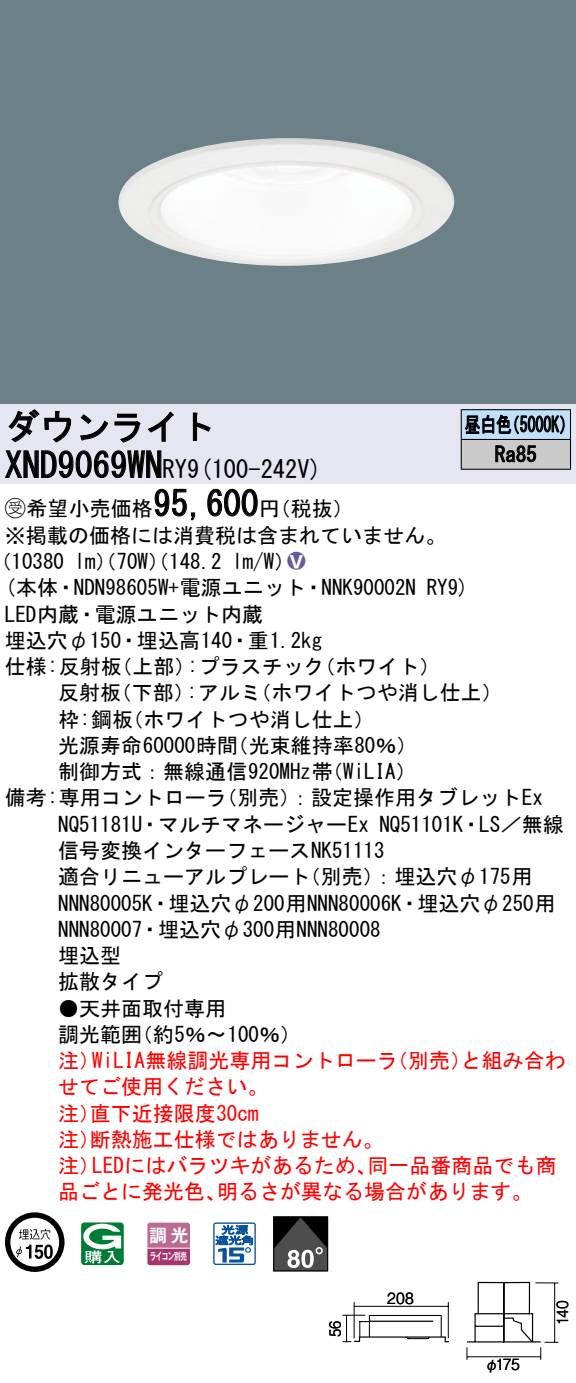
<style>
.page{position:relative;width:576px;height:1383px;background:#fff}
.page>*{position:absolute;margin:0;border:0;box-sizing:border-box;transform-origin:0 0}
.t1{font:35px "MS Gothic";color:#000}
.t2{font:24.5px "MS Gothic";color:#000}
.t3{font:21px/26.2px "MS Gothic";color:#000}
.t4{font:21px/26.2px "MS Gothic";color:#f00}
.t5{font:21px/29.8px "MS Gothic";color:#000;scale:.75 1}
.t6{font:21px "Ford Classification 1";color:#635aa0}
.t7{font:17.5px "Gothic MB101 Pro De Bold 90 pv RKSJ H";color:#fff}
.t8{font:15.4px "Gothic BBB Pro Medium 90 pv RKSJ H";letter-spacing:.015em;color:#000;scale:.9 1}
.t9{font:15.4px "Gothic BBB Pro Medium 90 pv RKSJ H";letter-spacing:.015em;color:#000;scale:.85 1}
.t10{font:10.15px "Gothic MB101 Pro De Bold 90 pv RKSJ H";letter-spacing:-.05em;color:#fff;scale:.65 1}
.s1{font-size:24.5px}
.s2{font-family:"Ford Classification 1"}
.s3{color:#fff}
</style>
<div class="page">
<div style="left:0;top:0;width:575px;height:404px;background:#6c8087"></div>
<img style="left:118px;top:138px;width:336px;height:128px">
<div style="left:0;top:404px;width:575px;height:79px;background:#e6e5f2"></div>
<svg style="left:8px;top:409px;width:64px;height:34px"></svg>
<svg style="left:80px;top:413px;width:60px;height:30px"></svg>
<svg style="left:147px;top:411px;width:26px;height:31px"></svg>
<svg style="left:192px;top:412px;width:19px;height:29px"></svg>
<svg style="left:5px;top:450px;width:157px;height:28px"></svg>
<svg style="left:154px;top:488px;width:42px;height:32px"></svg>
<svg style="left:207px;top:488px;width:51px;height:29px"></svg>
<svg style="left:5px;top:1212px;width:59px;height:59px"></svg>
<svg style="left:44px;top:1244px;width:9px;height:14px"></svg>
<svg style="left:81px;top:1222px;width:43px;height:42px"></svg>
<svg style="left:147px;top:1222px;width:43px;height:42px;background:#b75d87"></svg>
<hr style="left:147px;top:1247px;width:43px;height:1px;background:#fff">
<svg style="left:213px;top:1222px;width:43px;height:42px"></svg>
<svg style="left:273px;top:1216px;width:54px;height:54px;background:#474747"></svg>
<div style="left:461px;top:409px;width:109px;height:30px;background:#c1e1fa"></div>
<div style="left:461px;top:439px;width:109px;height:30px;background:#cacaca"></div>
<hr style="left:460px;top:409px;width:110px;height:1px;background:#000">
<hr style="left:569px;top:410px;width:2px;height:29px;background:#000">
<hr style="left:460px;top:439px;width:110px;height:1px;background:#000">
<hr style="left:569px;top:440px;width:2px;height:28px;background:#000">
<hr style="left:460px;top:468px;width:110px;height:2px;background:#000">
<svg style="left:460px;top:410px;width:104px;height:58px"></svg>
<svg style="left:466px;top:1281px;width:92px;height:78px"></svg>
<hr style="left:535px;top:1281px;width:23px;height:2px;background:#000">
<hr style="left:554px;top:1282px;width:1px;height:60px;background:#000">
<svg style="left:342px;top:1314px;width:107px;height:28px"></svg>
<div style="left:369px;top:1314px;width:72px;height:23px;border:1px solid #000"></div>
<hr style="left:353px;top:1301px;width:1px;height:36px;background:#000">
<hr style="left:447px;top:1301px;width:1px;height:36px;background:#000">
<hr style="left:354px;top:1305px;width:94px;height:1px;background:#000">
<h1 class="t1" style="left:5px;top:409px;width:212px">ダウンライト</h1>
<p class="t2" style="left:187px;top:456px;width:136px">(9 100-242 (V</p>
<h1 class="t1" style="left:5px;top:447px;width:184px">XND9069WN<span class="s1">RY</span></h1>
<h1 class="t1" style="left:153px;top:486px;width:106px">95,600</h1>
<p class="t3" style="left:5px;top:495px;width:442px"><span class="s2">B</span>希望小売価格<br>※掲載の価格には消費税は含まれていません。</p>
<p class="t6" style="left:287px;top:550px;width:19px">2<span class="s3">8</span></p>
<p class="t3" style="left:259px;top:495px;width:96px">（円税抜(</p>
<p class="t3" style="left:232px;top:548px;width:64px">l m (W/</p>
<p class="t3" style="left:-9px;top:548px;width:75px">（10380</p>
<p class="t3" style="left:75px;top:548px;width:149px">lm）（70 ）（W 148.2</p>
<p class="t5" style="left:494px;top:409px;width:57px;text-indent:-30px">昼白色<br>Ra85</p>
<p class="t5" style="left:504px;top:409px;width:96px">（5000 (K</p>
<p class="t3" style="left:5px;top:574px;width:412px">(本体・NDN98605 +W 電源ユニット・NNK90002N</p>
<p class="t3" style="left:5px;top:600px;width:259px">LED内蔵・電源ユニット内蔵</p>
<p class="t3" style="left:5px;top:627px;width:318px">埋込穴φ150・埋込高140・重1.2kg</p>
<p class="t3" style="left:314px;top:653px;width:127px">（ホワイト(</p>
<p class="t3" style="left:426px;top:574px;width:44px">RY (9</p>
<p class="t3" style="left:187px;top:653px;width:139px">:プラスチック</p>
<p class="t3" style="left:5px;top:653px;width:118px">仕様:反射板</p>
<p class="t3" style="left:111px;top:653px;width:85px">（上部）</p>
<p class="t3" style="left:58px;top:679px;width:64px">反射板</p>
<p class="t3" style="left:111px;top:679px;width:85px">（下部）</p>
<p class="t3" style="left:187px;top:679px;width:76px">:アルミ</p>
<p class="t3" style="left:250px;top:679px;width:253px">（ホワイトつや消し仕上(</p>
<p class="t3" style="left:58px;top:705px;width:76px">枠:鋼板</p>
<p class="t3" style="left:122px;top:705px;width:253px">（ホワイトつや消し仕上(</p>
<p class="t3" style="left:58px;top:732px;width:181px">光源寿命60000時間</p>
<p class="t3" style="left:227px;top:732px;width:191px">（光束維持率80％(</p>
<p class="t3" style="left:216px;top:758px;width:328px;text-indent:-158px">制御方式：無線通信920MHz帯<br>（別売：）設定操作用タブレットEx</p>
<p class="t3" style="left:322px;top:758px;width:96px">（WiLIA(</p>
<p class="t3" style="left:5px;top:784px;width:223px">備考:専用コントローラ</p>
<p class="t3" style="left:58px;top:810px;width:312px">NQ51181 ・U マルチマネージャーEx</p>
<p class="t3" style="left:58px;top:837px;width:328px">信号変換インターフェースNK51113</p>
<p class="t3" style="left:300px;top:863px;width:234px">（別売：）埋込穴φ175用</p>
<p class="t3" style="left:379px;top:810px;width:186px">NQ51101 ・K LS／無線</p>
<p class="t3" style="left:58px;top:863px;width:498px">適合リニューアルプレート<br>NNN80005 ・K 埋込穴φ200用NNN80006 ・K 埋込穴φ250用<br>NNN80007・埋込穴φ300用NNN80008<br>埋込型<br>拡散タイプ</p>
<p class="t3" style="left:132px;top:994px;width:171px;text-indent:-73px">●天井面取付専用<br>（約5％〜100％(</p>
<p class="t3" style="left:58px;top:1020px;width:85px">調光範囲</p>
<p class="t4" style="left:92px;top:1047px;width:307px">WiLIA無線調光専用コントローラ</p>
<p class="t4" style="left:387px;top:1047px;width:85px">（別売）</p>
<p class="t4" style="left:460px;top:1047px;width:106px">と組み合わ</p>
<p class="t4" style="left:58px;top:1047px;width:43px">注）</p>
<p class="t4" style="left:58px;top:1073px;width:211px">せてご使用ください。</p>
<p class="t4" style="left:90px;top:1099px;width:170px">直下近接限度30cm</p>
<p class="t4" style="left:90px;top:1099px;width:295px;text-indent:-32px">注）<br>断熱施工仕様ではありません。</p>
<p class="t4" style="left:58px;top:1125px;width:43px">注）</p>
<p class="t4" style="left:92px;top:1152px;width:286px">LEDにはバラツキがあるため、</p>
<p class="t4" style="left:367px;top:1152px;width:190px">同一品番商品でも商</p>
<p class="t4" style="left:58px;top:1152px;width:43px">注）</p>
<p class="t4" style="left:58px;top:1178px;width:169px">品ごとに発光色、</p>
<p class="t4" style="left:217px;top:1178px;width:317px">明るさが異なる場合があります。</p>
<p class="t7" style="left:149px;top:1220px;width:41px">調光</p>
<p class="t10" style="left:150px;top:1247px;width:59px">ライコン別売</p>
<p class="t9" style="left:322px;top:1336px;width:21px;rotate:-90deg">56</p>
<p class="t8" style="left:387px;top:1285px;width:31px">208</p>
<p class="t8" style="left:495px;top:1351px;width:28px">175</p>
<p class="t8" style="left:484px;top:1351px;width:17px">φ</p>
<p class="t8" style="left:550px;top:1324px;width:29px;rotate:-90deg">140</p>
</div>
